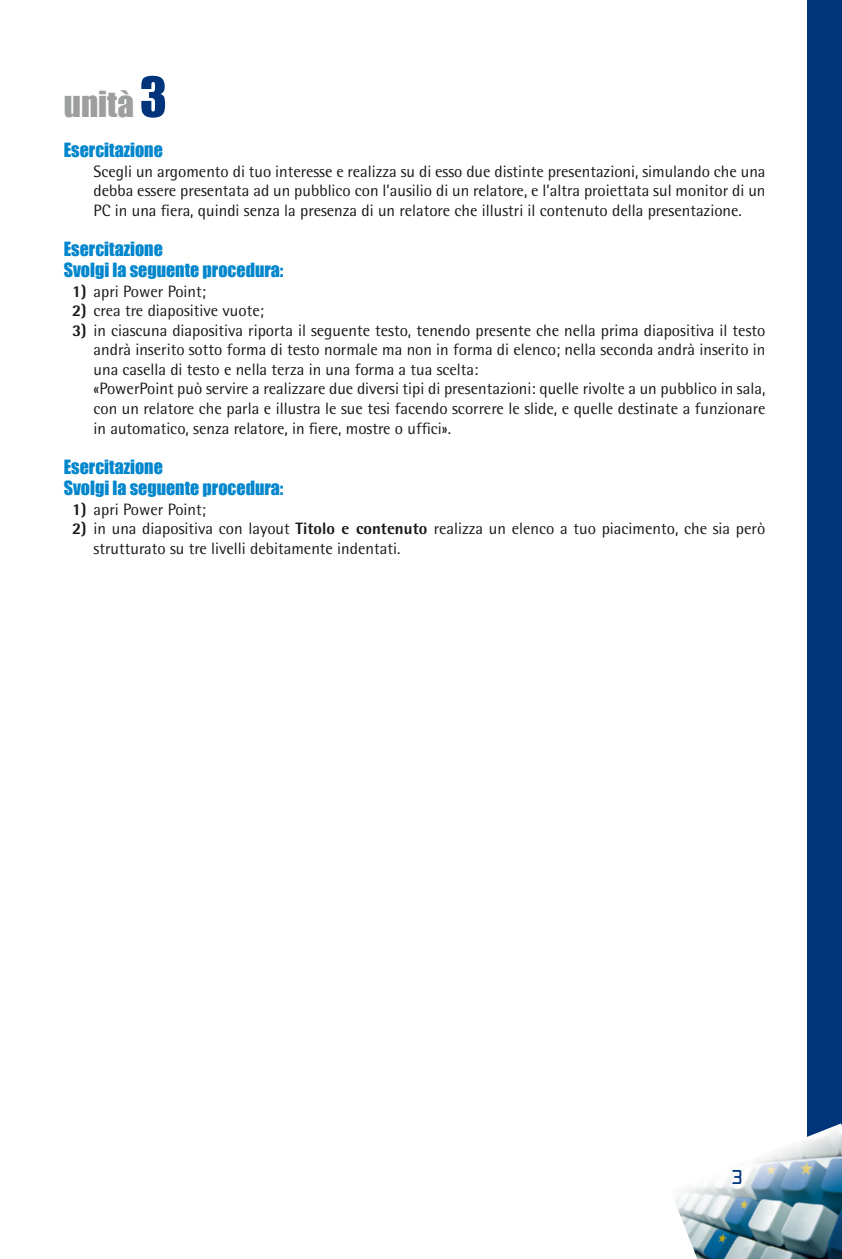
<style>
.page{position:relative;width:842px;height:1259px;background:#fff}
.page>*{position:absolute;margin:0;border:0;box-sizing:border-box;transform-origin:0 0}
.t1{font:33px "Impact";color:#9d9ea0}
.t2{font:18px/21px "Impact";color:#0086cc}
.t3{font:18px "OCRA";color:#00347b}
.t4{font:16.5px/19.5px "Rotis Semi Sans";color:#1a171c}
.s1{font-size:51px;color:#00347b}
.s2{font-weight:800}
</style>
<div class="page">
<div style="left:808px;top:0;width:34px;height:1259px;background:#00347b"></div>
<img style="left:675px;top:1123px;width:167px;height:136px">
<h1 class="t1" style="left:64px;top:78px;width:105px">unità <span class="s1">3</span></h1>
<p class="t2" style="left:64px;top:139px;width:101px">Esercitazione</p>
<p class="t4" style="left:94px;top:161px;width:673px;text-align:justify">Scegli un argomento di tuo interesse e realizza su di esso due distinte presentazioni, simulando che una debba essere presentata ad un pubblico con l’ausilio di un relatore, e l’altra proiettata sul monitor di un PC in una fiera, quindi senza la presenza di un relatore che illustri il contenuto della presentazione.</p>
<p class="t2" style="left:64px;top:238px;width:221px">Esercitazione<br>Svolgi la seguente procedura:</p>
<p class="t4" style="left:72px;top:281px;width:136px"><span class="s2">1)</span> apri Power Point;</p>
<p class="t4" style="left:72px;top:301px;width:194px"><span class="s2">2)</span> crea tre diapositive vuote;</p>
<p class="t4" style="left:94px;top:320px;width:673px;text-indent:-22px"><span class="s2">3)</span> in ciascuna diapositiva riporta il seguente testo, tenendo presente che nella prima diapositiva il testo andrà inserito sotto forma di testo normale ma non in forma di elenco; nella seconda andrà inserito in una casella di testo e nella terza in una forma a tua scelta:<br>«PowerPoint può servire a realizzare due diversi tipi di presentazioni: quelle rivolte a un pubblico in sala, con un relatore che parla e illustra le sue tesi facendo scorrere le slide, e quelle destinate a funzionare in automatico, senza relatore, in fiere, mostre o uffici».</p>
<p class="t2" style="left:64px;top:456px;width:221px">Esercitazione<br>Svolgi la seguente procedura:</p>
<p class="t4" style="left:72px;top:499px;width:136px"><span class="s2">1)</span> apri Power Point;</p>
<p class="t4" style="left:94px;top:518px;width:673px;text-indent:-22px"><span class="s2">2)</span> in una diapositiva con layout <span class="s2">Titolo e contenuto</span> realizza un elenco a tuo piacimento, che sia però strutturato su tre livelli debitamente indentati.</p>
<p class="t3" style="left:730px;top:1169px;width:14px">3</p>
</div>
